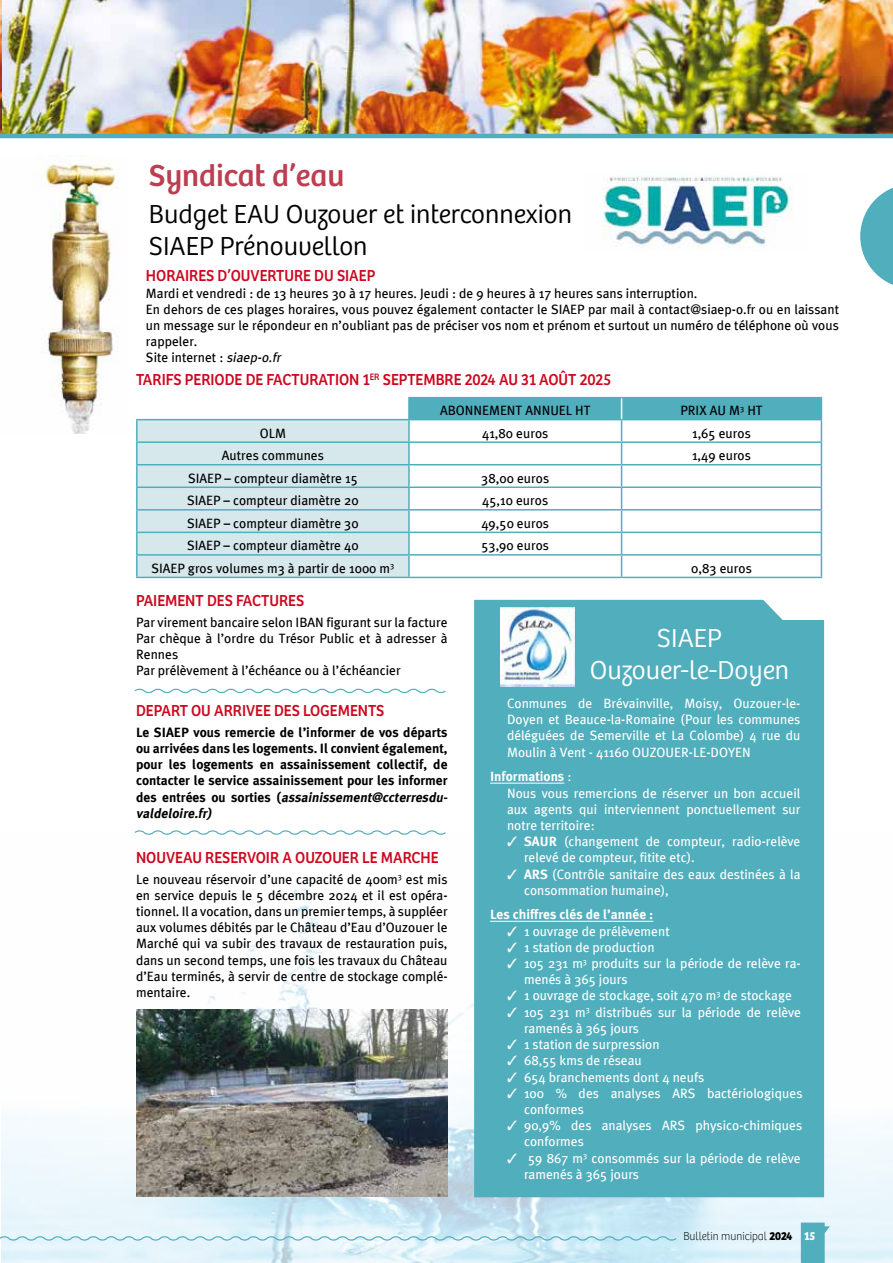
<style>
.page{position:relative;width:893px;height:1263px;background:#fff}
.page>*{position:absolute;margin:0;border:0;box-sizing:border-box;transform-origin:0 0}
.t1{font:31.5px "Bree";color:#be3e51}
.t2{font:300 27px/32.4px "Bree";color:#000}
.t3{font:300 27px/32.4px "Bree";color:#fff;text-align:center}
.t4{font:16.5px "Bree";color:#cd071e;scale:.93 1}
.t5{font:13.5px/16.2px "Meta Plus";color:#000}
.t6{font:13.5px/16.2px "Meta Plus";color:#fff}
.t7{font:700 13.5px/16.2px "Meta Plus";color:#000}
.t8{font:700 13.5px "Meta Plus";color:#fff}
.t9{font:100 12px "Bree";color:#000;scale:.93 1}
.s1{font-style:italic}
.s2{font-weight:700}
.s3{font-weight:700;color:#fff}
</style>
<div class="page">
<img style="left:2px;top:831px;width:891px;height:432px">
<img style="left:0;top:0;width:893px;height:134px">
<svg style="left:801px;top:1222px;width:29px;height:41px"></svg>
<hr style="left:0;top:134px;width:893px;height:4px;background:#50aebd">
<svg style="left:860px;top:187px;width:33px;height:98px"></svg>
<svg style="left:0;top:1233px;width:678px;height:9px;background:#c8e7f0"></svg>
<img style="left:35px;top:156px;width:84px;height:278px">
<img style="left:602px;top:176px;width:191px;height:72px">
<div style="left:474px;top:600px;width:350px;height:597px;background:#50aebd"></div>
<svg style="left:134px;top:688px;width:312px;height:6px"></svg>
<svg style="left:133px;top:830px;width:314px;height:6px"></svg>
<img style="left:136px;top:1009px;width:311px;height:187px">
<hr style="left:408px;top:397px;width:214px;height:1px;background:#50aebd">
<hr style="left:622px;top:397px;width:200px;height:1px;background:#50aebd">
<hr style="left:136px;top:419px;width:273px;height:1px;background:#50aebd">
<hr style="left:136px;top:420px;width:2px;height:21px;background:#50aebd">
<hr style="left:136px;top:441px;width:273px;height:2px;background:#50aebd">
<hr style="left:136px;top:443px;width:2px;height:21px;background:#50aebd">
<hr style="left:136px;top:464px;width:273px;height:1px;background:#50aebd">
<hr style="left:136px;top:465px;width:2px;height:21px;background:#50aebd">
<hr style="left:136px;top:486px;width:273px;height:2px;background:#50aebd">
<hr style="left:136px;top:488px;width:2px;height:21px;background:#50aebd">
<hr style="left:136px;top:509px;width:273px;height:1px;background:#50aebd">
<hr style="left:136px;top:510px;width:2px;height:22px;background:#50aebd">
<hr style="left:136px;top:532px;width:273px;height:1px;background:#50aebd">
<hr style="left:136px;top:533px;width:2px;height:21px;background:#50aebd">
<hr style="left:136px;top:554px;width:273px;height:2px;background:#50aebd">
<hr style="left:136px;top:556px;width:2px;height:21px;background:#50aebd">
<hr style="left:136px;top:577px;width:273px;height:1px;background:#50aebd">
<hr style="left:409px;top:577px;width:213px;height:1px;background:#50aebd">
<hr style="left:622px;top:577px;width:200px;height:1px;background:#50aebd">
<svg style="left:137px;top:398px;width:685px;height:179px"></svg>
<hr style="left:490px;top:783px;width:74px;height:1px;background:#fff">
<hr style="left:490px;top:921px;width:163px;height:1px;background:#fff">
<img style="left:500px;top:607px;width:74px;height:79px">
<h1 class="t1" style="left:149px;top:157px;width:197px">Syndicat d’eau</h1>
<h2 class="t2" style="left:149px;top:198px;width:425px">Budget EAU Ouzouer et interconnexion<br>SIAEP Prénouvellon</h2>
<p class="t4" style="left:146px;top:266px;width:248px">HORAIRES D’OUVERTURE DU SIAEP</p>
<p class="t5" style="left:146px;top:285px;width:694px">Mardi et vendredi : de 13 heures 30 à 17 heures. Jeudi : de 9 heures à 17 heures sans interruption.<br>En dehors de ces plages horaires, vous pouvez également contacter le SIAEP par mail à contact@siaep-o.fr ou en laissant un message sur le répondeur en n’oubliant pas de préciser vos nom et prénom et surtout un numéro de téléphone où vous rappeler.<br>Site internet : <span class="s1">siaep-o.fr</span></p>
<p class="t4" style="left:136px;top:370px;width:512px">TARIFS PERIODE DE FACTURATION 1<sup>ER</sup> SEPTEMBRE 2024 AU 31 AOÛT 2025</p>
<p class="t5" style="left:440px;top:402px;width:152px">ABONNEMENT ANNUEL HT</p>
<p class="t5" style="left:680px;top:402px;width:84px">PRIX AU M<sup>3</sup> HT</p>
<p class="t5" style="left:260px;top:425px;width:28px">OLM</p>
<p class="t5" style="left:482px;top:425px;width:68px">41,80 euros</p>
<p class="t5" style="left:692px;top:425px;width:60px">1,65 euros</p>
<p class="t5" style="left:222px;top:447px;width:104px">Autres communes</p>
<p class="t5" style="left:692px;top:447px;width:60px">1,49 euros</p>
<p class="t5" style="left:188px;top:470px;width:171px">SIAEP – compteur diamètre 15</p>
<p class="t5" style="left:481px;top:470px;width:69px">38,00 euros</p>
<p class="t5" style="left:187px;top:492px;width:173px">SIAEP – compteur diamètre 20</p>
<p class="t5" style="left:482px;top:492px;width:67px">45,10 euros</p>
<p class="t5" style="left:187px;top:515px;width:173px">SIAEP – compteur diamètre 30</p>
<p class="t5" style="left:481px;top:515px;width:69px">49,50 euros</p>
<p class="t5" style="left:187px;top:537px;width:173px">SIAEP – compteur diamètre 40</p>
<p class="t5" style="left:481px;top:537px;width:69px">53,90 euros</p>
<p class="t5" style="left:151px;top:560px;width:244px">SIAEP gros volumes m3 à partir de 1000 m<sup>3</sup></p>
<p class="t5" style="left:691px;top:560px;width:62px">0,83 euros</p>
<p class="t4" style="left:136px;top:591px;width:182px">PAIEMENT DES FACTURES</p>
<p class="t5" style="left:136px;top:614px;width:313px">Par virement bancaire selon IBAN figurant sur la facture Par chèque à l’ordre du Trésor Public et à adresser à Rennes<br>Par prélèvement à l’échéance ou à l’échéancier</p>
<p class="t4" style="left:136px;top:701px;width:268px">DEPART OU ARRIVEE DES LOGEMENTS</p>
<p class="t7" style="left:136px;top:724px;width:316px">Le SIAEP vous remercie de l’informer de vos départs ou arrivées dans les logements. Il convient également, pour les logements en assainissement collectif, de contacter le service assainissement pour les informer d e s e n t r é e s o u s o rt i e s ( <span class="s1">assainissement@ccterresdu&shy;valdeloire.fr)</span></p>
<p class="t4" style="left:136px;top:848px;width:327px">NOUVEAU RESERVOIR A OUZOUER LE MARCHE</p>
<p class="t5" style="left:136px;top:871px;width:313px;text-align:justify">Le nouveau réservoir d’une capacité de 400m<sup>3</sup> est mis en service depuis le 5 décembre 2024 et il est opéra&shy;tionnel. Il a vocation, dans un premier temps, à suppléer aux volumes débités par le Château d’Eau d’Ouzouer le Marché qui va subir des travaux de restauration puis, dans un second temps, une fois les travaux du Château d’Eau terminés, à servir de centre de stockage complé&shy;mentaire.</p>
<h2 class="t3" style="left:590px;top:622px;width:201px">SIAEP<br>Ouzouer-le-Doyen</h2>
<p class="t6" style="left:507px;top:695px;width:295px;text-align:justify">Conmunes de Brévainville, Moisy, Ouzouer-le-Doyen et Beauce-la-Romaine (Pour les communes déléguées de Semerville et La Colombe) 4 rue du Moulin à Vent - 41160 OUZOUER-LE-DOYEN</p>
<p class="t6" style="left:507px;top:768px;width:295px;text-indent:-17px"><span class="s2">Informations</span> :<br>Nous vous remercions de réserver un bon accueil aux agents qui interviennent ponctuellement sur notre territoire:</p>
<p class="t6" style="left:524px;top:833px;width:278px;text-indent:-17px">✓ <span class="s2">SAUR</span> (changement de compteur, radio-relève relevé de compteur, fitite etc).</p>
<p class="t6" style="left:524px;top:866px;width:278px;text-indent:-17px">✓ <span class="s2">ARS</span> (Contrôle sanitaire des eaux destinées à la consommation humaine),</p>
<p class="t8" style="left:490px;top:907px;width:165px">Les chiffres clés de l’année :</p>
<p class="t6" style="left:507px;top:923px;width:164px">✓ 1 ouvrage de prélèvement</p>
<p class="t6" style="left:507px;top:939px;width:149px">✓ 1 station de production</p>
<p class="t6" style="left:524px;top:955px;width:278px;text-indent:-17px">✓ 105 231 m<sup>3</sup> produits sur la période de relève ra&shy;menés à 365 jours</p>
<p class="t6" style="left:507px;top:987px;width:286px">✓ 1 ouvrage de stockage, soit 470 m<sup>3</sup> de stockage</p>
<p class="t6" style="left:524px;top:1004px;width:279px;text-indent:-17px">✓ 105 231 m<sup>3</sup> distribués sur la période de relève ramenés à 365 jours</p>
<p class="t6" style="left:507px;top:1036px;width:154px">✓ 1 station de surpression</p>
<p class="t6" style="left:507px;top:1052px;width:136px">✓ 68,55 kms de réseau</p>
<p class="t6" style="left:507px;top:1068px;width:199px">✓ 654 branchements dont 4 neufs</p>
<p class="t6" style="left:524px;top:1085px;width:280px;text-indent:-17px">✓ 100 % des analyses ARS bactériologiques conformes</p>
<p class="t6" style="left:524px;top:1117px;width:280px;text-indent:-17px">✓ 90,9% des analyses ARS physico-chimiques conformes</p>
<p class="t6" style="left:524px;top:1149px;width:278px;text-indent:-17px">✓ 59 867 m<sup>3</sup> consommés sur la période de relève ramenés à 365 jours</p>
<p class="t9" style="left:683px;top:1230px;width:143px">Bulletin municipal <span class="s2">2024</span> <span class="s3">15</span></p>
</div>
